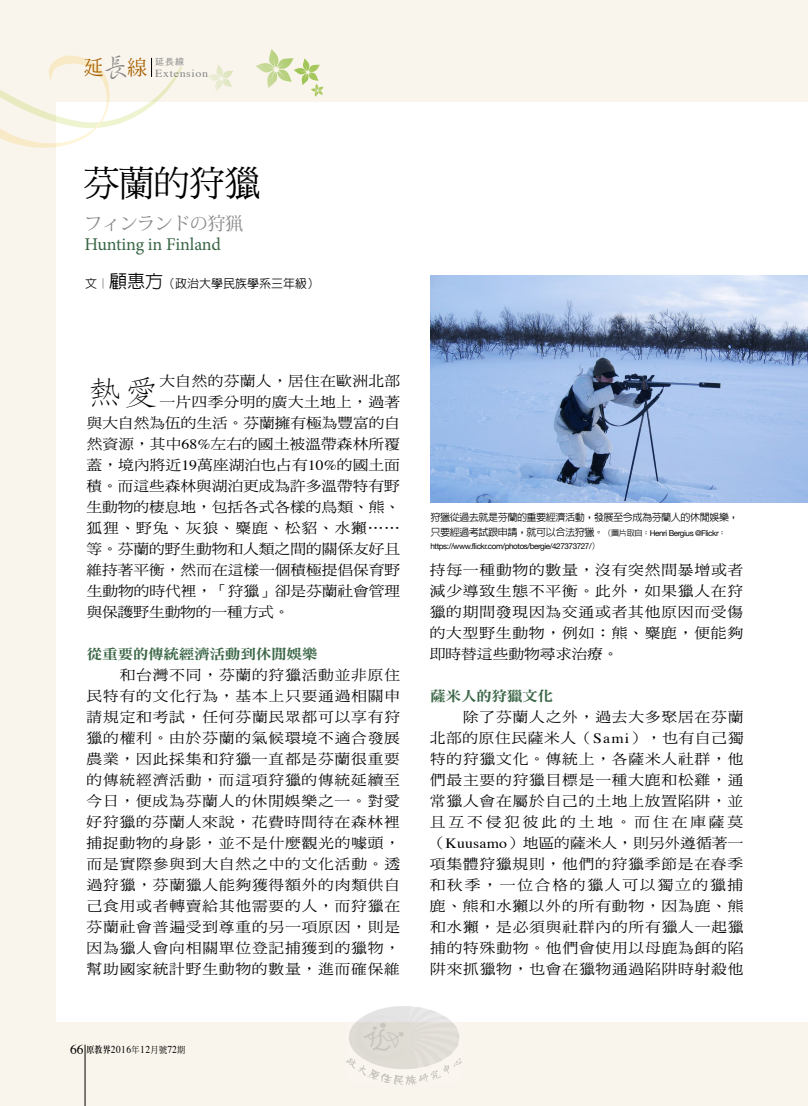
<style>
.page{position:relative;width:808px;height:1106px;background:#f9f5ec}
.page>*{position:absolute;margin:0;border:0;box-sizing:border-box;transform-origin:0 0}
.t1{font:36px "DF Ming Std W5";letter-spacing:-.02em;color:#000}
.t2{font:300 33px "AR Fang Song B5 HK";color:#000;scale:1.11 1}
.t3{font:18px "Minion Pro";letter-spacing:-.01em;color:#396545}
.t4{font:18px "Koz Min Pro";letter-spacing:-.025em;color:#898989}
.t5{font:14.1px/21px "DF Ming Std W5";letter-spacing:.005em;color:#000;text-align:justify;scale:1.11 1}
.t6{font:14.1px "DF Ming Std W9";letter-spacing:-.025em;color:#396545;scale:1.11 1}
.t7{font:14.1px "DF Ming Std W5";letter-spacing:.05em;color:#000;scale:1.11 1}
.t8{font:500 12px "AR Hei B5";color:#000}
.t9{font:10.8px "Times";letter-spacing:.05em;color:#898989;scale:1.11 1}
.t10{font:10.5px "Times";letter-spacing:.05em;color:#000;scale:.9 1}
.t11{font:500 10.2px "AR Hei B5";letter-spacing:-.05em;color:#000}
.t12{font:9px "Heisei Kaku Go Std W3";color:#898989}
.t13{font:8.1px/13px "Helvetica Neue";letter-spacing:-.05em;color:#000}
.s1{font-family:"AR Xing Shu B5";font-weight:500;font-size:27.75px}
.s2{font-size:18px}
.s3{font-family:"Times"}
.s4{font-size:13.5px}
.s5{font-family:"AR Ming B5";font-weight:800;font-size:9px}
.s6{font-family:"DF Ming Std W5";font-size:9px}
.s7{font-family:"AR Hei B5";font-weight:500;font-size:10.2px}
.s8{font-family:"AR Hei B5";font-weight:500}
</style>
<div class="page">
<div style="left:56px;top:102px;width:752px;height:920px;background:#fff"></div>
<svg style="left:256px;top:49px;width:68px;height:48px"></svg>
<svg style="left:208px;top:65px;width:25px;height:26px"></svg>
<hr style="left:85px;top:1044px;width:1px;height:62px;background:#000">
<svg style="left:0;top:55px;width:182px;height:93px"></svg>
<img style="left:431px;top:275px;width:377px;height:227px">
<img style="left:347px;top:1006px;width:114px;height:78px">
<p class="t9" style="left:84px;top:63px;width:114px"><sup>延</sup><span class="s1">長</span><sup>線</sup> Extension</p>
<p class="t12" style="left:155px;top:55px;width:30px">延長線</p>
<h1 class="t1" style="left:83px;top:164px;width:179px">芬蘭的狩獵</h1>
<p class="t4" style="left:85px;top:210px;width:160px">フィンランドの狩猟</p>
<p class="t3" style="left:85px;top:232px;width:138px">Hunting in Finland</p>
<p class="t8" style="left:85px;top:278px;width:235px">文︱<span class="s2">顧惠方</span>（政治大學民族學系三年級）</p>
<h2 class="t2" style="left:87px;top:376px;width:67px">熱愛</h2>
<p class="t5" style="left:160px;top:370px;width:218px">大自然的芬蘭人，居住在歐洲北部</p>
<p class="t5" style="left:159px;top:391px;width:218px">一片四季分明的廣大土地上，過著</p>
<p class="t5" style="left:87px;top:412px;width:284px">與大自然為伍的生活。芬蘭擁有極為豐富的自</p>
<p class="t5" style="left:87px;top:433px;width:284px">然資源，其中<span class="s3">68%</span>左右的國土被溫帶森林所覆</p>
<p class="t5" style="left:87px;top:454px;width:284px">蓋，境內將近<span class="s3">19</span>萬座湖泊也占有<span class="s3">10%</span>的國土面</p>
<p class="t5" style="left:86px;top:475px;width:284px">積。而這些森林與湖泊更成為許多溫帶特有野</p>
<p class="t5" style="left:87px;top:496px;width:284px">生動物的棲息地，包括各式各樣的鳥類、熊、</p>
<p class="t7" style="left:87px;top:520px;width:284px">狐狸、野兔、灰狼、麋鹿、松貂、水獺⋯⋯</p>
<p class="t5" style="left:87px;top:538px;width:284px">等。芬蘭的野生動物和人類之間的關係友好且</p>
<p class="t5" style="left:87px;top:559px;width:284px">維持著平衡，然而在這樣一個積極提倡保育野</p>
<p class="t5" style="left:87px;top:580px;width:284px">生動物的時代裡，「狩獵」卻是芬蘭社會管理</p>
<p class="t5" style="left:87px;top:601px;width:184px">與保護野生動物的一種方式。</p>
<p class="t6" style="left:87px;top:646px;width:209px">從重要的傳統經濟活動到休閒娛樂</p>
<p class="t5" style="left:86px;top:664px;width:284px;text-indent:33px">和台灣不同，芬蘭的狩獵活動並非原住民特有的文化行為，基本上只要通過相關申請規定和考試，任何芬蘭民眾都可以享有狩獵的權利。由於芬蘭的氣候環境不適合發展農業，因此採集和狩獵一直都是芬蘭很重要的傳統經濟活動，而這項狩獵的傳統延續至今日，便成為芬蘭人的休閒娛樂之一。對愛好狩獵的芬蘭人來說，花費時間待在森林裡捕捉動物的身影，並不是什麼觀光的噱頭，而是實際參與到大自然之中的文化活動。透過狩獵，芬蘭獵人能夠獲得額外的肉類供自己食用或者轉賣給其他需要的人，而狩獵在芬蘭社會普遍受到尊重的另一項原因，則是因為獵人會向相關單位登記捕獲到的獵物，幫助國家統計野生動物的數量，進而確保維</p>
<p class="t10" style="left:70px;top:1039px;width:129px"><span class="s4">66</span> <span class="s5">原教界</span>2016<span class="s6">年</span>12<span class="s6">月號</span>72<span class="s6">期</span></p>
<p class="t11" style="left:430px;top:512px;width:310px">狩獵從過去就是芬蘭的重要經濟活動，發展至今成為芬蘭人的休閒娛樂，</p>
<p class="t13" style="left:430px;top:527px;width:297px"><span class="s7">只要經過考試跟申請，就可以合法狩獵。</span><span class="s8">（圖片取自：</span>Henri Bergius @Flickr<span class="s8">：</span>https://www.flickr.com/photos/bergie/427373727/<span class="s8">）</span></p>
<p class="t5" style="left:430px;top:559px;width:284px">持每一種動物的數量，沒有突然間暴增或者減少導致生態不平衡。此外，如果獵人在狩獵的期間發現因為交通或者其他原因而受傷的大型野生動物，例如：熊、麋鹿，便能夠即時替這些動物尋求治療。</p>
<p class="t6" style="left:430px;top:688px;width:113px">薩米人的狩獵文化</p>
<p class="t5" style="left:430px;top:706px;width:284px;text-indent:33px">除了芬蘭人之外，過去大多聚居在芬蘭北部的原住民薩米人（<span class="s3">Sami</span>），也有自己獨特的狩獵文化。傳統上，各薩米人社群，他們最主要的狩獵目標是一種大鹿和松雞，通常獵人會在屬於自己的土地上放置陷阱，並且互不侵犯彼此的土地。而住在庫薩莫（<span class="s3">Kuusamo</span>）地區的薩米人，則另外遵循著一項集體狩獵規則，他們的狩獵季節是在春季和秋季，一位合格的獵人可以獨立的獵捕鹿、熊和水獺以外的所有動物，因為鹿、熊和水獺，是必須與社群內的所有獵人一起獵捕的特殊動物。他們會使用以母鹿為餌的陷阱來抓獵物，也會在獵物通過陷阱時射殺他</p>
</div>
